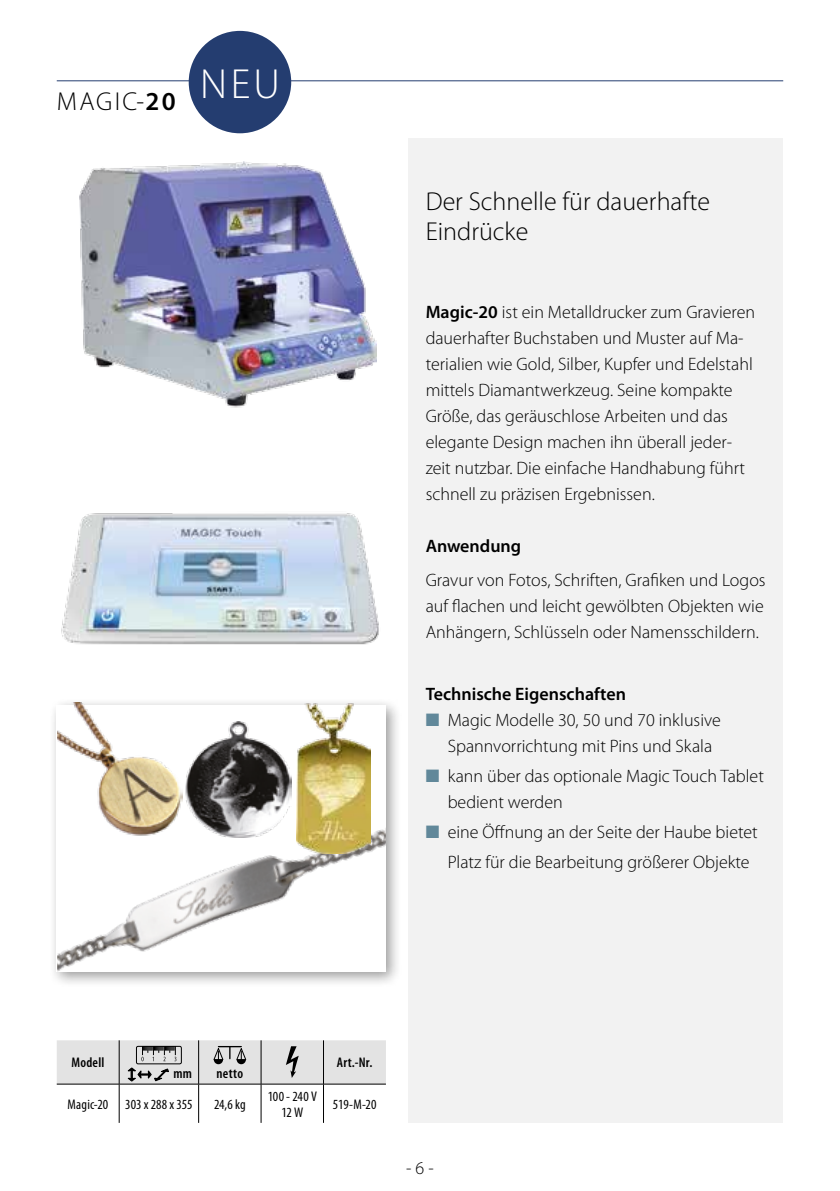
<style>
.page{position:relative;width:840px;height:1191px;background:#fff}
.page>*{position:absolute;margin:0;border:0;box-sizing:border-box;transform-origin:0 0}
.t1{font:300 42.2px "Myriad Pro";color:#fff}
.t2{font:300 26px/30px "Myriad Pro";color:#000}
.t3{font:300 18px/26px "Myriad Pro";color:#000}
.t4{font:600 18px "Myriad Pro";color:#000}
.t5{font:condensed 14px/16px "Myriad Pro";letter-spacing:.01em;color:#000;text-align:center}
.t6{font:600 condensed 14px "Myriad Pro";letter-spacing:.02em;color:#000}
.s1{font-weight:600}
.s2{color:#61889a}
</style>
<div class="page">
<hr style="left:57px;top:80px;width:725px;height:1px;background:#243d70">
<div style="left:49px;top:697px;width:353px;height:291px;background:#000;opacity:.4"></div>
<div style="left:57px;top:705px;width:329px;height:267px;background:#fff"></div>
<div style="left:408px;top:139px;width:374px;height:983px;background:#f2f2f2"></div>
<hr style="left:119px;top:1084px;width:1px;height:38px;background:#000">
<hr style="left:198px;top:1084px;width:1px;height:38px;background:#000">
<hr style="left:260px;top:1084px;width:1px;height:38px;background:#000">
<hr style="left:323px;top:1084px;width:1px;height:38px;background:#000">
<svg style="left:57px;top:1040px;width:329px;height:44px;background:#d2d2d2"></svg>
<div style="left:189px;top:31px;width:102px;height:102px;background:#243d70;border-radius:50%"></div>
<img style="left:79px;top:161px;width:297px;height:247px">
<img style="left:57px;top:703px;width:125px;height:69px">
<img style="left:187px;top:721px;width:103px;height:51px">
<img style="left:57px;top:772px;width:329px;height:200px">
<img style="left:61px;top:513px;width:318px;height:132px">
<img style="left:296px;top:703px;width:75px;height:150px">
<h2 class="t2" style="left:57px;top:87px;width:120px">MAGIC-<span class="s1">20</span></h2>
<h1 class="t1" style="left:200px;top:61px;width:81px">NEU</h1>
<h2 class="t2" style="left:425px;top:186px;width:286px">Der Schnelle für dauerhafte<br>Eindrücke</h2>
<p class="t3" style="left:425px;top:299px;width:331px"><span class="s1">Magic-20</span> ist ein Metalldrucker zum Gravieren dauerhafter Buchstaben und Muster auf Ma&shy;terialien wie Gold, Silber, Kupfer und Edelstahl mittels Diamantwerkzeug. Seine kompakte Größe, das geräuschlose Arbeiten und das elegante Design machen ihn überall jeder&shy;zeit nutzbar. Die einfache Handhabung führt schnell zu präzisen Ergebnissen.</p>
<p class="t4" style="left:425px;top:534px;width:97px">Anwendung</p>
<p class="t3" style="left:425px;top:567px;width:341px;text-align:justify">Gravur von Fotos, Schriften, Grafiken und Logos auf flachen und leicht gewölbten Objekten wie Anhängern, Schlüsseln oder Namensschildern.</p>
<p class="t4" style="left:425px;top:682px;width:202px">Technische Eigenschaften</p>
<p class="t3" style="left:447px;top:707px;width:274px;text-indent:-22px"><span class="s2">■</span> Magic Modelle 30, 50 und 70 inklusive<br>Spannvorrichtung mit Pins und Skala</p>
<p class="t3" style="left:447px;top:763px;width:317px;text-indent:-22px"><span class="s2">■</span> kann über das optionale Magic Touch Tablet bedient werden</p>
<p class="t3" style="left:447px;top:817px;width:311px;line-height:30px;text-indent:-22px"><span class="s2">■</span> eine Öffnung an der Seite der Haube bietet<br>Platz für die Bearbeitung größerer Objekte</p>
<p class="t6" style="left:71px;top:1054px;width:123px">Modell ↕↔↕mm</p>
<p class="t6" style="left:216px;top:1065px;width:28px">netto</p>
<p class="t6" style="left:337px;top:1054px;width:37px">Art.-Nr.</p>
<p class="t5" style="left:68px;top:1096px;width:126px">Magic-20 303 x 288 x 355</p>
<p class="t5" style="left:214px;top:1096px;width:33px">24,6 kg</p>
<p class="t5" style="left:267px;top:1088px;width:51px">100 - 240 V<br>12 W</p>
<p class="t5" style="left:333px;top:1096px;width:45px">519-M-20</p>
<p class="t3" style="left:406px;top:1155px;width:29px">- 6 -</p>
</div>
